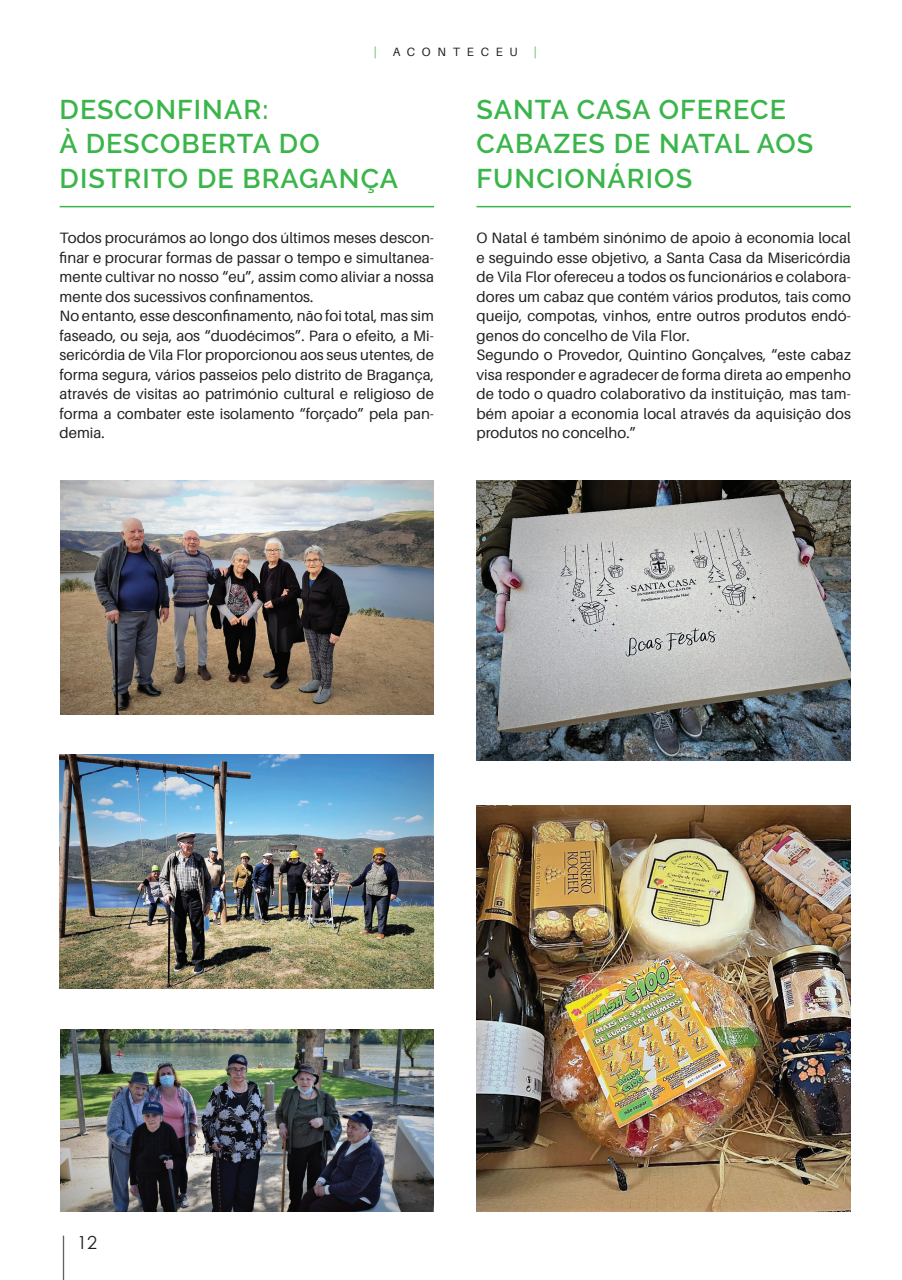
<style>
.page{position:relative;width:902px;height:1280px;background:#fff}
.page>*{position:absolute;margin:0;border:0;box-sizing:border-box;transform-origin:0 0}
.t1{font:49.5px "Century Gothic";color:#231f20;scale:.25 1}
.t2{font:600 27px/34.5px "Raleway";letter-spacing:.04em;color:#3ab54a}
.t3{font:18px "Century Gothic";color:#231f20}
.t4{font:15px/19.5px "Aileron";color:#231f20}
.t5{font:12px "Aileron";letter-spacing:.56em;color:#231f20}
.t6{font:12px "Aileron";color:#3ab54a}
</style>
<div class="page">
<hr style="left:60px;top:206px;width:374px;height:1px;background:#3ab54a">
<hr style="left:476px;top:206px;width:374px;height:1px;background:#3ab54a">
<img style="left:476px;top:480px;width:374px;height:281px">
<img style="left:476px;top:806px;width:374px;height:406px">
<img style="left:60px;top:480px;width:373px;height:234px">
<img style="left:60px;top:755px;width:373px;height:234px">
<img style="left:60px;top:1029px;width:373px;height:183px">
<p class="t6" style="left:374px;top:45px;width:4px">|</p>
<p class="t5" style="left:392px;top:45px;width:127px">aco nteceu</p>
<p class="t6" style="left:533px;top:45px;width:4px">|</p>
<h2 class="t2" style="left:60px;top:92px;width:57px">DESCONFINAR</h2>
<h2 class="t2" style="left:262px;top:92px;width:8px">:</h2>
<h2 class="t2" style="left:60px;top:127px;width:46px">À DESCO</h2>
<h2 class="t2" style="left:181px;top:127px;width:38px">BERTA</h2>
<h2 class="t2" style="left:279px;top:127px;width:20px">DO</h2>
<h2 class="t2" style="left:60px;top:161px;width:37px">DISTRITO</h2>
<h2 class="t2" style="left:197px;top:161px;width:85px">DE BRAGANÇA</h2>
<p class="t4" style="left:60px;top:228px;width:376px">Todos procurámos ao longo dos últimos meses descon&shy;finar e procurar formas de passar o tempo e simultanea&shy;mente cultivar no nosso “eu”, assim como aliviar a nossa mente dos sucessivos confinamentos.<br>No entanto, esse desconfinamento, não foi total, mas sim faseado, ou seja, aos “duodécimos”. Para o efeito, a M i&shy;sericórdia de Vila Flor proporcionou aos seus utentes, de forma segura, vários passeios pelo distrito de Bragança, através de visitas ao património cultural e religioso de forma a combater este isolamento “forçado” pela pan&shy;demia.</p>
<h2 class="t2" style="left:476px;top:92px;width:37px">SANTA</h2>
<h2 class="t2" style="left:577px;top:92px;width:39px">CASA</h2>
<h2 class="t2" style="left:476px;top:92px;width:338px;text-indent:182px">OFERECE<br>CABAZES DE NATAL AOS<br>FUNCIONÁRIOS</h2>
<p class="t4" style="left:476px;top:228px;width:376px">O Natal é também sinónimo de apoio à economia local e seguindo esse objetivo, a Santa Casa da M isericórdia de Vila Flor ofereceu a todos os funcionários e colabora&shy;dores um cabaz que contém vários produtos, tais como queijo, compotas, vinhos, entre outros produtos endó&shy;genos do concelho de Vila Flor.<br>Segundo o Provedor, Quintino Gonçalves, “este cabaz visa responder e agradecer de forma direta ao empenho de todo o quadro colaborativo da instituição, mas tam&shy;bém apoiar a economia local através da aquisição dos produtos no concelho.”</p>
<h1 class="t1" style="left:60px;top:1219px;width:35px">|</h1>
<p class="t3" style="left:77px;top:1230px;width:21px">12</p>
</div>
